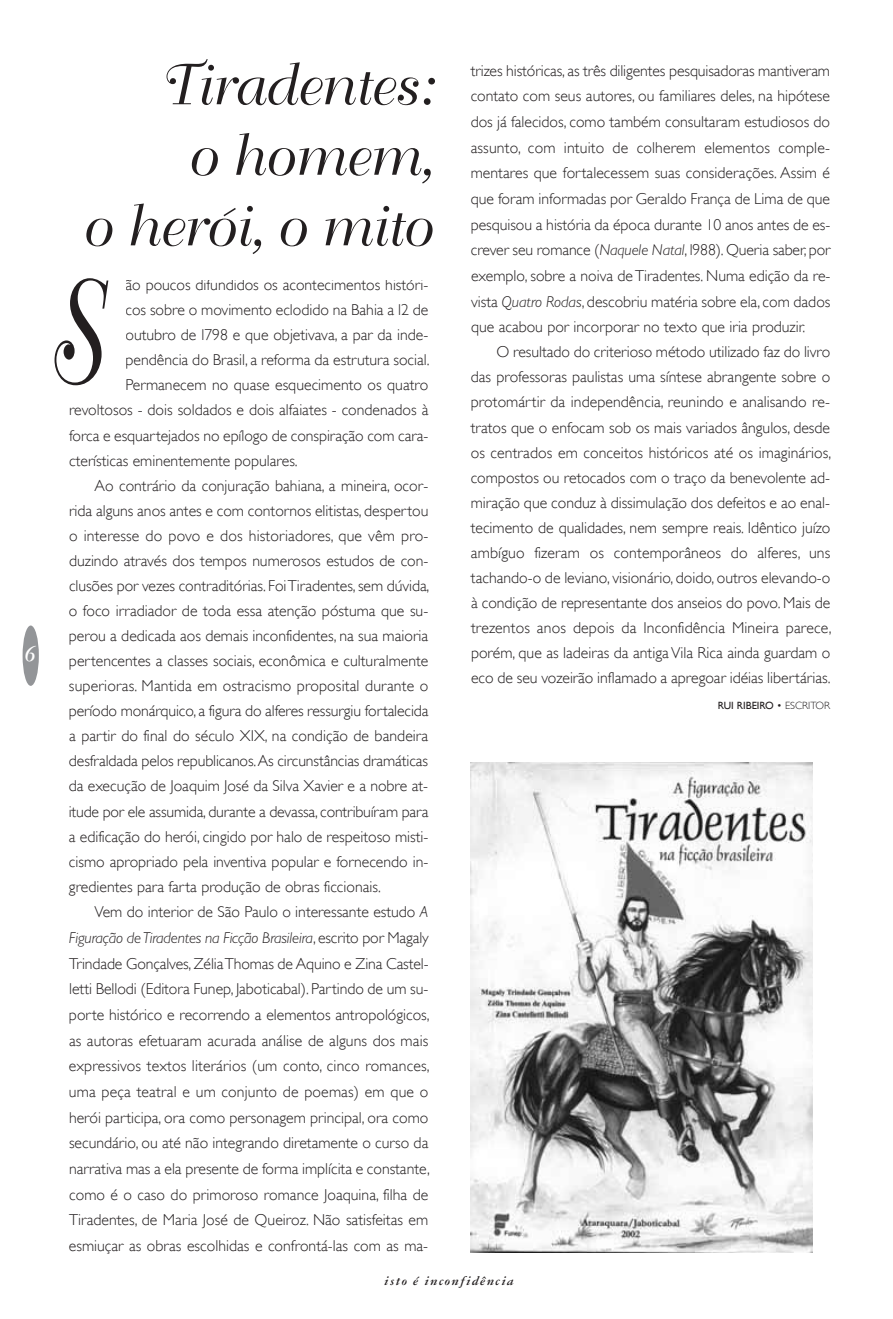
<style>
.page{position:relative;width:893px;height:1319px;background:#fff}
.page>*{position:absolute;margin:0;border:0;box-sizing:border-box;transform-origin:0 0}
.t1{font:144px "Bellevue";color:#231f20;scale:.7 1}
.t2{font:57px/70.5px "Bellevue";color:#231f20;text-align:right}
.t3{font:italic 700 24px "Garamond Three";color:#fff}
.t4{font:300 15.75px/25px "Gill Sans";color:#231f20;text-align:justify}
.t5{font:italic 300 15.75px "Gill Sans";letter-spacing:-.01em;color:#231f20}
.t6{font:italic 700 13.5px "Garamond Three";letter-spacing:.1em;color:#231f20}
.t7{font:10.5px "Gill Sans";color:#231f20}
.s1{font-style:italic}
.s2{font-style:normal}
.s3{font-weight:300}
</style>
<div class="page">
<div style="left:23px;top:625px;width:16px;height:60px;background:#939598;border-radius:50%"></div>
<img style="left:470px;top:762px;width:343px;height:489px">
<h3 class="t3" style="left:24px;top:645px;width:13px">6</h3>
<h2 class="t2" style="left:79px;top:53px;width:351px">Tiradentes:<br>o homem,<br>o herói, o mito</h2>
<h1 class="t1" style="left:42px;top:263px;width:80px">S</h1>
<p class="t4" style="left:126px;top:272px;width:304px">ão poucos difundidos os acontecimentos históri-</p>
<p class="t4" style="left:126px;top:297px;width:304px">cos sobre o movimento eclodido na Bahia a l2 de</p>
<p class="t4" style="left:126px;top:322px;width:304px">outubro de l798 e que objetivava, a par da inde-</p>
<p class="t4" style="left:126px;top:347px;width:306px">pendência do Brasil, a reforma da estrutura social.</p>
<p class="t4" style="left:125px;top:372px;width:304px">Permanecem no quase esquecimento os quatro</p>
<p class="t4" style="left:69px;top:397px;width:361px">revoltosos - dois soldados e dois alfaiates - condenados à</p>
<p class="t4" style="left:69px;top:423px;width:361px">forca e esquartejados no epílogo de conspi ração com cara -</p>
<p class="t4" style="left:69px;top:448px;width:230px">cte rísticas eminentemente populares.</p>
<p class="t4" style="left:94px;top:473px;width:335px">Ao contrário da conjuração bahiana, a mineira, ocor -</p>
<p class="t4" style="left:69px;top:498px;width:361px">rida alguns anos antes e com contornos elitistas, despertou</p>
<p class="t4" style="left:69px;top:523px;width:361px">o interesse do povo e dos historiadores, que vêm pro-</p>
<p class="t4" style="left:69px;top:548px;width:361px">duzindo através dos tempos numerosos estudos de con-</p>
<p class="t4" style="left:69px;top:573px;width:362px">clusões por vezes contraditórias. Foi Tiradentes, sem dúvida,</p>
<p class="t4" style="left:69px;top:598px;width:361px">o foco irradiador de toda essa atenção póstuma que su-</p>
<p class="t4" style="left:69px;top:623px;width:361px">perou a dedicada aos demais inconfidentes, na sua maioria</p>
<p class="t4" style="left:69px;top:648px;width:361px">pertencentes a classes sociais, econômica e culturalmente</p>
<p class="t4" style="left:69px;top:673px;width:361px">superioras. Mantida em ostracismo proposital durante o</p>
<p class="t4" style="left:69px;top:698px;width:361px">período monár quico, a figura do alferes res surgiu fortalecida</p>
<p class="t4" style="left:69px;top:723px;width:361px">a partir do final do século XIX, na condição de bandeira</p>
<p class="t4" style="left:69px;top:748px;width:361px">desfraldada pelos republicanos. As circunstâncias dramáticas</p>
<p class="t4" style="left:69px;top:773px;width:361px">da execução de Joaquim José da Silva Xavier e a nobre at-</p>
<p class="t4" style="left:69px;top:798px;width:361px">itude por ele assumida, durante a devassa, contribuíram para</p>
<p class="t4" style="left:69px;top:823px;width:361px">a edificação do herói, cingido por halo de respeitoso misti-</p>
<p class="t4" style="left:69px;top:848px;width:361px">cismo apropriado pela inventiva popular e fornecendo in-</p>
<p class="t4" style="left:69px;top:873px;width:313px">gredientes para farta produção de obras ficcionais.</p>
<p class="t4" style="left:94px;top:899px;width:335px">Vem do interior de São Paulo o interessante estudo <span class="s1">A</span></p>
<p class="t5" style="left:69px;top:931px;width:361px">Figuração de Tiradentes na Ficção Brasileira<span class="s2">, escrito por Magaly</span></p>
<p class="t4" style="left:69px;top:950px;width:361px">Trindade Gonçalves, Zélia Thomas de Aquino e Zina Castel-</p>
<p class="t4" style="left:69px;top:976px;width:361px">letti Bellodi (Editora Funep, Jaboticabal). Partindo de um su-</p>
<p class="t4" style="left:69px;top:1002px;width:362px">porte histórico e recorrendo a elementos antropológicos,</p>
<p class="t4" style="left:69px;top:1027px;width:361px">as autoras efetuaram acurada análise de alguns dos mais</p>
<p class="t4" style="left:69px;top:1053px;width:362px">expressivos textos literários (um conto, cinco romances,</p>
<p class="t4" style="left:69px;top:1079px;width:361px">uma peça teatral e um conjunto de poemas) em que o</p>
<p class="t4" style="left:69px;top:1104px;width:361px">herói participa, ora como personagem principal, ora como</p>
<p class="t4" style="left:69px;top:1130px;width:361px">secundário, ou até não integrando diretamente o curso da</p>
<p class="t4" style="left:69px;top:1156px;width:362px">narrativa mas a ela presente de forma implícita e constante,</p>
<p class="t4" style="left:69px;top:1181px;width:361px">como é o caso do primoroso romance Joaquina, filha de</p>
<p class="t4" style="left:69px;top:1207px;width:361px">Tiradentes, de Maria José de Queiroz. Não satisfeitas em</p>
<p class="t4" style="left:69px;top:1233px;width:361px">esmiuçar as obras escolhidas e confrontá-las com as ma-</p>
<p class="t4" style="left:471px;top:58px;width:361px;line-height:25.7px">trizes históricas, as três diligentes pesquisadoras mantiveram contato com seus autores, ou familiares deles, na hipótese dos já falecidos, como também consultaram estudiosos do assunto, com intui to de colherem elementos comple&shy;mentares que forta lecessem suas considerações. Assim é que foram informadas por Geraldo França de Lima de que pesquisou a história da época durante 10 anos antes de es&shy;crever seu romance (<span class="s1">Naquele Natal</span>, l988). Queria saber, por exemplo, sobre a noiva de Tiradentes. Numa edição da re&shy;vista <span class="s1">Quatro Rodas</span>, descobriu matéria sobre ela, com dados que acabou por incorporar no texto que iria produzir.</p>
<p class="t4" style="left:471px;top:339px;width:362px;text-indent:26px">O resultado do criterioso método utilizado faz do livro das professoras paulistas uma síntese abrangente sobre o protomártir da independência, reunindo e ana lisando re&shy;tratos que o enfocam sob os mais variados ângulos, desde os centrados em conceitos históricos até os imaginários, compostos ou retocados com o traço da benevolente ad&shy;miração que conduz à dissimulação dos defeitos e ao enal&shy;tecimento de qualidades, nem sempre reais. Idêntico juízo ambíguo fizeram os contemporâneos do alferes, uns tachando-o de leviano, visionário, doido, outros elevando-o à condição de representante dos an seios do povo. Mais de trezentos anos depois da Inconfidência Mineira parece, porém, que as ladeiras da antiga Vila Rica ainda guardam o eco de seu vozeirão inflamado a apregoar idéias libertárias.</p>
<p class="t7" style="left:718px;top:699px;width:114px">RUI RIBEIRO <span class="s3">• ESCRITOR</span></p>
<p class="t6" style="left:384px;top:1275px;width:131px">isto é inconfidência</p>
</div>
